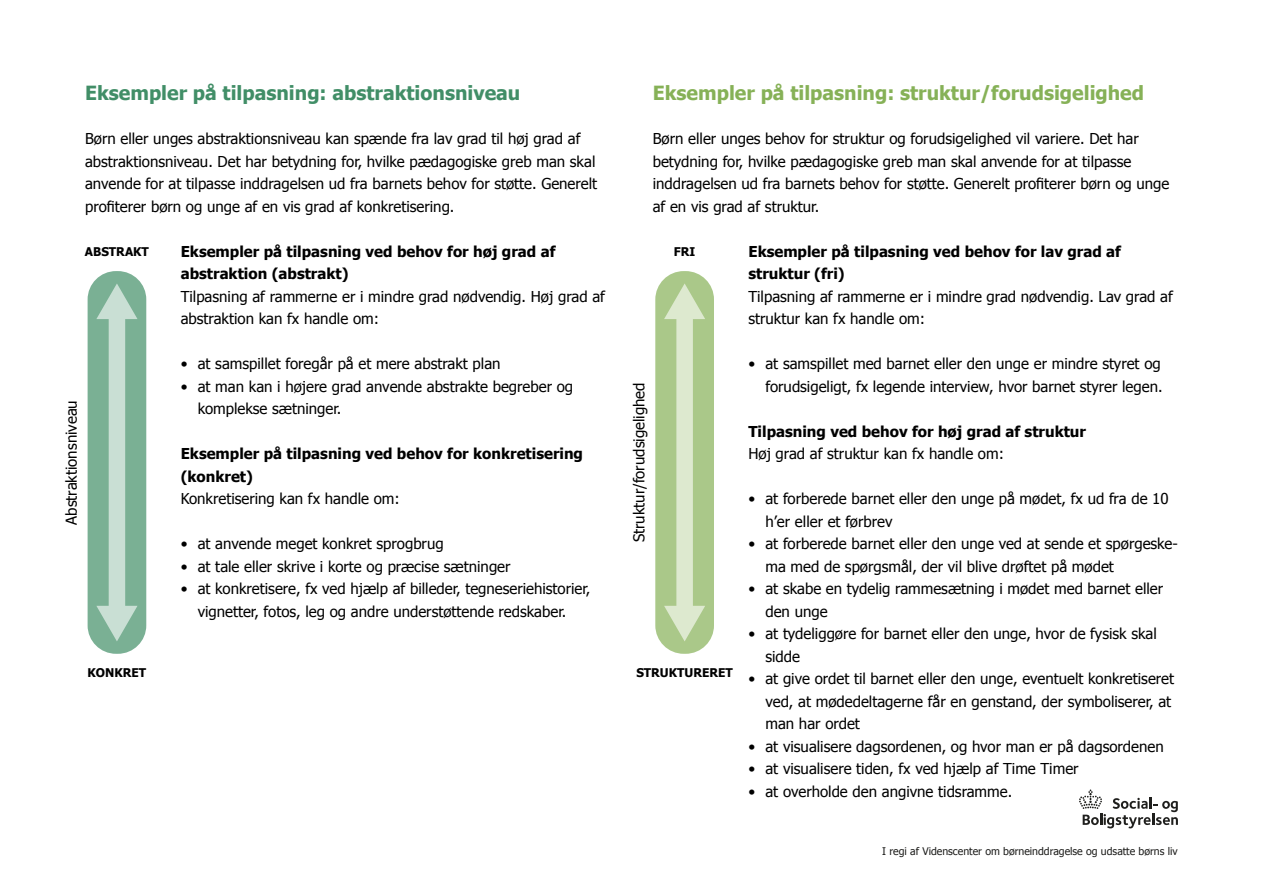
<style>
.page{position:relative;width:1263px;height:893px;background:#fff}
.page>*{position:absolute;margin:0;border:0;box-sizing:border-box;transform-origin:0 0}
.t1{font:700 19.5px "Tahoma";color:#86b157}
.t2{font:700 19.5px "Tahoma";color:#418e67}
.Brød{font:15px/22.5px "Tahoma";color:#000}
.t3{font:700 15px/22.5px "Tahoma";color:#000}
.t4{font:700 12px "Tahoma";color:#000}
.t5{font:10.5px "Tahoma";color:#1d1d1b}
.s1{font-family:"Tahoma 2"}
</style>
<div class="page">
<svg style="left:1079px;top:789px;width:99px;height:39px"></svg>
<div style="left:88px;top:271px;width:58px;height:383px;background:#7ab094;border-radius:28px"></div>
<div style="left:109px;top:313px;width:16px;height:299px;background:#c9dfd4"></div>
<svg style="left:96px;top:284px;width:41px;height:35px"></svg>
<svg style="left:96px;top:606px;width:41px;height:35px"></svg>
<div style="left:655px;top:271px;width:59px;height:383px;background:#aac889;border-radius:28px"></div>
<div style="left:676px;top:313px;width:17px;height:299px;background:#dde9cf"></div>
<svg style="left:664px;top:283px;width:41px;height:36px"></svg>
<svg style="left:664px;top:606px;width:41px;height:35px"></svg>
<h1 class="t2" style="left:85px;top:79px;width:437px">Eksempler på tilpasning: abstraktionsniveau</h1>
<p class="Brød" style="left:85px;top:127px;width:514px">Børn eller unges abstraktionsniveau kan spænde fra lav grad til høj grad af abstraktionsniveau. Det har betydning for, hvilke pædagogiske greb man skal anvende for at tilpasse inddragelsen ud fra barnets behov for støtte. Generelt <span class="s1">profiterer børn og unge af en vis grad af konkretisering.</span></p>
<h2 class="t3" style="left:181px;top:239px;width:376px">Eksempler på tilpasning ved behov for høj grad af abstraktion (abstrakt)</h2>
<p class="Brød" style="left:181px;top:284px;width:426px">Tilpasning af rammerne er i mindre grad nødvendig. Høj grad af abstraktion kan fx handle om:</p>
<p class="Brød" style="left:181px;top:352px;width:321px">• at samspillet foregår på et mere abstrakt plan</p>
<p class="Brød" style="left:198px;top:374px;width:377px;text-indent:-17px">• at man kan i højere grad anvende abstrakte begreber og komplekse sætninger.</p>
<h2 class="t3" style="left:181px;top:441px;width:404px">Eksempler på tilpasning ved behov for konkretisering (konkret)</h2>
<p class="Brød" style="left:181px;top:487px;width:221px">Konkretisering kan fx handle om:</p>
<p class="Brød" style="left:181px;top:532px;width:264px">• at anvende meget konkret sprogbrug</p>
<p class="Brød" style="left:181px;top:554px;width:331px">• at tale eller skrive i korte og præcise sætninger</p>
<p class="Brød" style="left:181px;top:577px;width:411px;text-align:center">• at konkretisere, fx ved hjælp af billeder, tegneseriehistorier, vignetter, fotos, leg og andre understøttende redskaber.</p>
<p class="t4" style="left:85px;top:243px;width:66px">ABSTRAKT</p>
<p class="Brød" style="left:59px;top:525px;width:126px;rotate:-90deg">Abstraktionsniveau</p>
<p class="t4" style="left:88px;top:664px;width:60px">KONKRET</p>
<h1 class="t1" style="left:653px;top:79px;width:493px">Eksempler på tilpasning: struktur/forudsigelighed</h1>
<p class="Brød" style="left:653px;top:127px;width:518px">Børn eller unges behov for struktur og forudsigelighed vil variere. Det har betydning for, hvilke pædagogiske greb man skal anvende for at tilpasse <span class="s1">inddragelsen ud fra barnets behov for støtte. Generelt profiterer børn og unge </span>af en vis grad af struktur.</p>
<h2 class="t3" style="left:748px;top:239px;width:374px">Eksempler på tilpasning ved behov for lav grad af struktur (fri)</h2>
<p class="Brød" style="left:748px;top:284px;width:426px">Tilpasning af rammerne er i mindre grad nødvendig. Lav grad af struktur kan fx handle om:</p>
<p class="Brød" style="left:748px;top:352px;width:416px;text-align:right">• at samspillet med barnet eller den unge er mindre styret og forudsigeligt, fx legende interview, hvor barnet styrer legen.</p>
<h2 class="t3" style="left:748px;top:419px;width:339px">Tilpasning ved behov for høj grad af struktur</h2>
<p class="Brød" style="left:748px;top:442px;width:257px">Høj grad af struktur kan fx handle om:</p>
<p class="Brød" style="left:765px;top:487px;width:405px;text-indent:-17px">• at forberede barnet eller den unge på mødet, fx ud fra de 10 h’er eller et førbrev</p>
<p class="Brød" style="left:765px;top:532px;width:414px;text-indent:-17px">• at forberede barnet eller den unge ved at sende et spørgeske&shy;ma med de spørgsmål, der vil blive drøftet på mødet</p>
<p class="Brød" style="left:765px;top:577px;width:399px;text-indent:-17px">• at skabe en tydelig rammesætning i mødet med barnet eller den unge</p>
<p class="Brød" style="left:765px;top:622px;width:393px;text-indent:-17px">• at tydeliggøre for barnet eller den unge, hvor de fysisk skal sidde</p>
<p class="Brød" style="left:765px;top:667px;width:410px;text-indent:-17px">• at give ordet til barnet eller den unge, eventuelt konkretiseret ved, at mødedeltagerne får en genstand, der symboliserer, at man har ordet</p>
<p class="Brød" style="left:748px;top:734px;width:417px">• at visualisere dagsordenen, og hvor man er på dagsordenen</p>
<p class="Brød" style="left:748px;top:757px;width:332px">• at visualisere tiden, fx ved hjælp af Time Timer</p>
<p class="Brød" style="left:748px;top:779px;width:265px">• at overholde den angivne tidsramme.</p>
<p class="t4" style="left:674px;top:243px;width:23px">FRI</p>
<p class="Brød" style="left:627px;top:542px;width:162px;rotate:-90deg">Struktur/forudsigelighed</p>
<p class="t4" style="left:636px;top:664px;width:98px">STRUKTURERET</p>
<p class="t5" style="left:882px;top:844px;width:297px">I regi af Videnscenter om børneinddragelse og udsatte børns liv</p>
</div>
